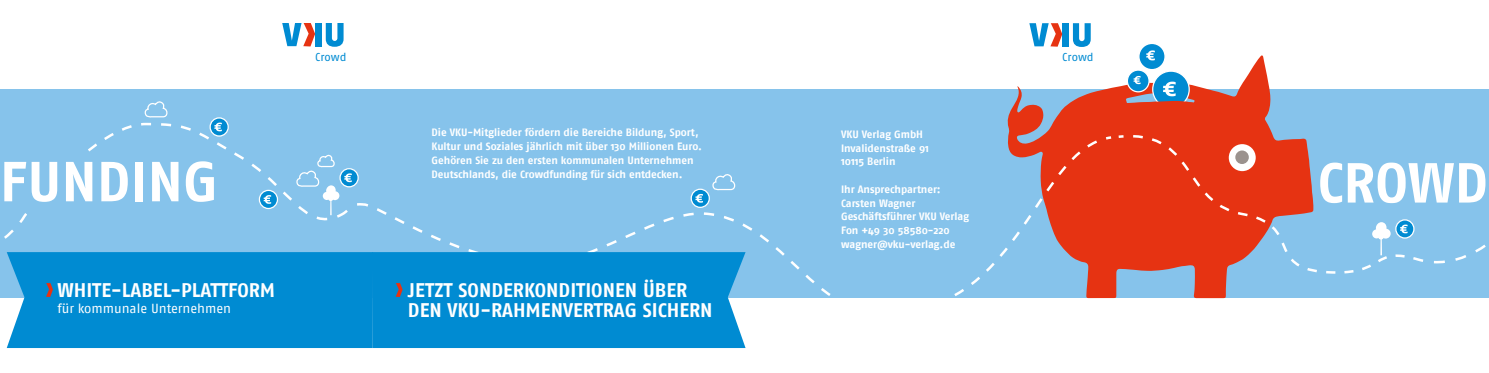
<style>
.page{position:relative;width:1489px;height:373px;background:#fff}
.page>*{position:absolute;margin:0;border:0;box-sizing:border-box;transform-origin:0 0}
.t1{font:700 56.12px "Fago No";color:#fff}
.t2{font:700 19.62px/20.5px "Fago No";color:#fff}
.t3{font:13.12px "Fago No";letter-spacing:-.005em;color:#fff}
.t4{font:11.38px "Fago No";letter-spacing:.005em;color:#008bd2}
.t5{font:700 10.62px/13.8px "Fago No";letter-spacing:-.005em;color:#fff}
</style>
<div class="page">
<div style="left:0;top:89px;width:1488px;height:208px;background:#86c3eb"></div>
<div style="left:1293px;top:23px;width:32px;height:32px;border:2px solid #fff;border-radius:50%"></div>
<svg style="left:1007px;top:55px;width:264px;height:242px"></svg>
<svg style="left:1152px;top:71px;width:37px;height:36px"></svg>
<div style="left:1151px;top:70px;width:38px;height:38px;border:1px solid #fff;border-radius:50%"></div>
<svg style="left:1127px;top:70px;width:21px;height:22px"></svg>
<div style="left:1126px;top:69px;width:23px;height:23px;border:1px solid #fff;border-radius:50%"></div>
<div style="left:1138px;top:43px;width:27px;height:27px;background:#008bd2;border-radius:50%"></div>
<div style="left:1137px;top:42px;width:28px;height:28px;border:2px solid #fff;border-radius:50%"></div>
<svg style="left:1146px;top:50px;width:8px;height:10px"></svg>
<svg style="left:1123px;top:76px;width:74px;height:35px"></svg>
<svg style="left:1115px;top:123px;width:371px;height:151px"></svg>
<div style="left:7px;top:273px;width:365px;height:74px;background:#008bd2"></div>
<svg style="left:46px;top:282px;width:7px;height:14px"></svg>
<svg style="left:360px;top:134px;width:753px;height:178px"></svg>
<svg style="left:691px;top:189px;width:18px;height:18px"></svg>
<div style="left:690px;top:188px;width:20px;height:19px;border:1px solid #fff;border-radius:50%"></div>
<svg style="left:695px;top:193px;width:8px;height:9px"></svg>
<svg style="left:711px;top:172px;width:24px;height:18px"></svg>
<div style="left:372px;top:251px;width:373px;height:96px;background:#008bd2"></div>
<svg style="left:395px;top:282px;width:7px;height:14px"></svg>
<svg style="left:1072px;top:23px;width:18px;height:24px"></svg>
<div style="left:1062px;top:23px;width:6px;height:23px;background:#008bd2"></div>
<svg style="left:1029px;top:23px;width:33px;height:24px"></svg>
<svg style="left:326px;top:23px;width:17px;height:24px"></svg>
<div style="left:315px;top:23px;width:7px;height:23px;background:#008bd2"></div>
<svg style="left:282px;top:23px;width:33px;height:23px"></svg>
<svg style="left:144px;top:101px;width:83px;height:20px"></svg>
<svg style="left:4px;top:121px;width:362px;height:152px"></svg>
<div style="left:27px;top:153px;width:55px;height:61px;background:#86c3eb"></div>
<h1 class="t1" style="left:0;top:148px;width:220px">FUNDING</h1>
<h2 class="t2" style="left:57px;top:279px;width:219px">WHITE-LABEL-PLATTFORM</h2>
<p class="t3" style="left:57px;top:301px;width:175px">für kommunale Unternehmen</p>
<p class="t4" style="left:315px;top:50px;width:33px">Crowd</p>
<p class="t4" style="left:1062px;top:50px;width:33px">Crowd</p>
<p class="t5" style="left:431px;top:125px;width:272px">Die VKU-Mitglieder fördern die Bereiche Bildung, Sport, Kultur und Soziales jährlich mit über 130 Millionen Euro.<br>Gehören Sie zu den ersten kommunalen Unternehmen Deutschlands, die Crowdfunding für sich entdecken.</p>
<p class="t5" style="left:841px;top:127px;width:89px">VKU Verlag GmbH<br>Invalidenstraße 91<br>10115 Berlin</p>
<p class="t5" style="left:841px;top:182px;width:129px">Ihr Ansprechpartner:<br>Carsten Wagner<br>Geschäftsführer VKU Verlag<br>Fon +49 30 58580-220 wagner@vku-verlag.de</p>
<h2 class="t2" style="left:408px;top:279px;width:306px">JETZT SONDERKONDITIONEN ÜBER<br>DEN VKU-RAHMENVERTRAG SICHERN</h2>
<h1 class="t1" style="left:1317px;top:150px;width:172px">CROWD</h1>
</div>
